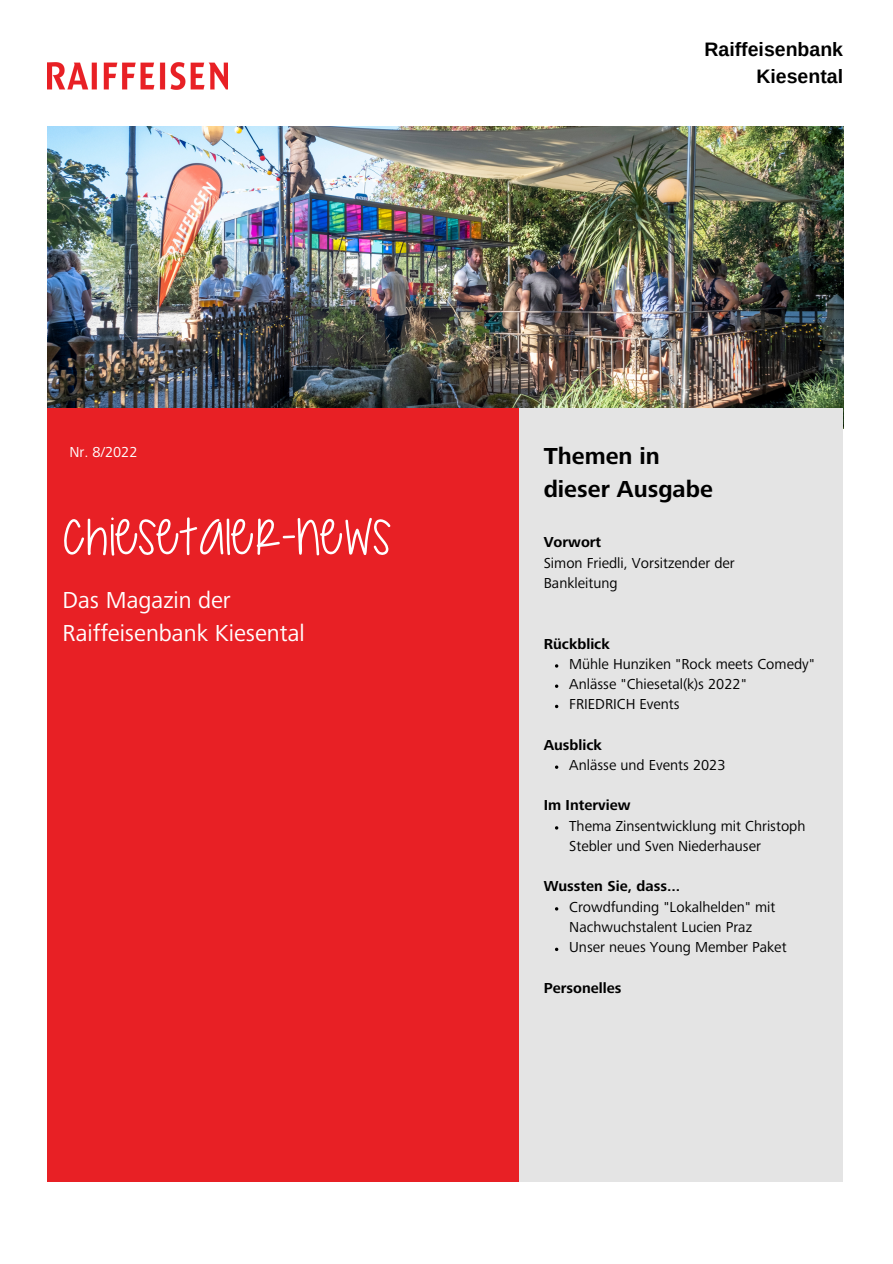
<style>
.page{position:relative;width:893px;height:1264px;background:#fff}
.page>*{position:absolute;margin:0;border:0;box-sizing:border-box;transform-origin:0 0}
.t1{font:70.5px "Sorry...Were Closed";color:#fff}
.t2{font:24px/32.5px "Frutiger Next LTW1 G";color:#fff}
.t3{font:700 24px/32.5px "Frutiger Next LTW1 G";color:#000}
.t4{font:700 19.5px/27px "Arimo";color:#000;text-align:right}
.t5{font:15px/20.2px "Frutiger Next LTW1 G";color:#000}
.t6{font:700 15px "Frutiger Next LTW1 G";color:#000}
.t7{font:15px "Frutiger Next LTW1 G";color:#fff}
</style>
<div class="page">
<img style="left:47px;top:63px;width:180px;height:27px">
<img style="left:47px;top:126px;width:796px;height:282px">
<div style="left:47px;top:408px;width:489px;height:773px;background:#e82025"></div>
<div style="left:519px;top:408px;width:324px;height:773px;background:#e4e4e4"></div>
<svg style="left:555px;top:684px;width:3px;height:4px"></svg>
<p class="t7" style="left:69px;top:446px;width:70px">Nr. 8/2022</p>
<h1 class="t1" style="left:63px;top:507px;width:331px">Chiesetaler-News</h1>
<h2 class="t2" style="left:63px;top:587px;width:244px">Das Magazin der<br>Raiffeisenbank Kiesental</h2>
<h3 class="t4" style="left:704px;top:36px;width:140px">Raiffeisenbank<br>Kiesental</h3>
<h2 class="t3" style="left:543px;top:442px;width:171px">Themen in dieser Ausgabe</h2>
<p class="t6" style="left:543px;top:536px;width:59px">Vorwort</p>
<p class="t5" style="left:543px;top:554px;width:192px">Simon Friedli, Vorsitzender der<br>Bankleitung</p>
<p class="t6" style="left:543px;top:637px;width:68px">Rückblick</p>
<p class="t5" style="left:569px;top:655px;width:247px">Mühle Hunziken "Rock meets Comedy"<br>Anlässe "Chiesetal(k)s 2022"<br>FRIEDRICH Events</p>
<p class="t6" style="left:543px;top:739px;width:60px">Ausblick</p>
<p class="t5" style="left:569px;top:756px;width:158px">Anlässe und Events 2023</p>
<p class="t6" style="left:543px;top:799px;width:88px">Im Interview</p>
<p class="t5" style="left:569px;top:817px;width:238px">Thema Zinsentwicklung mit Christoph<br>Stebler und Sven Niederhauser</p>
<p class="t6" style="left:543px;top:880px;width:138px">Wussten Sie, dass...</p>
<p class="t5" style="left:569px;top:898px;width:219px">Crowdfunding "Lokalhelden" mit<br>Nachwuchstalent Lucien Praz<br>Unser neues Young Member Paket</p>
<p class="t6" style="left:543px;top:981px;width:79px">Personelles</p>
</div>
